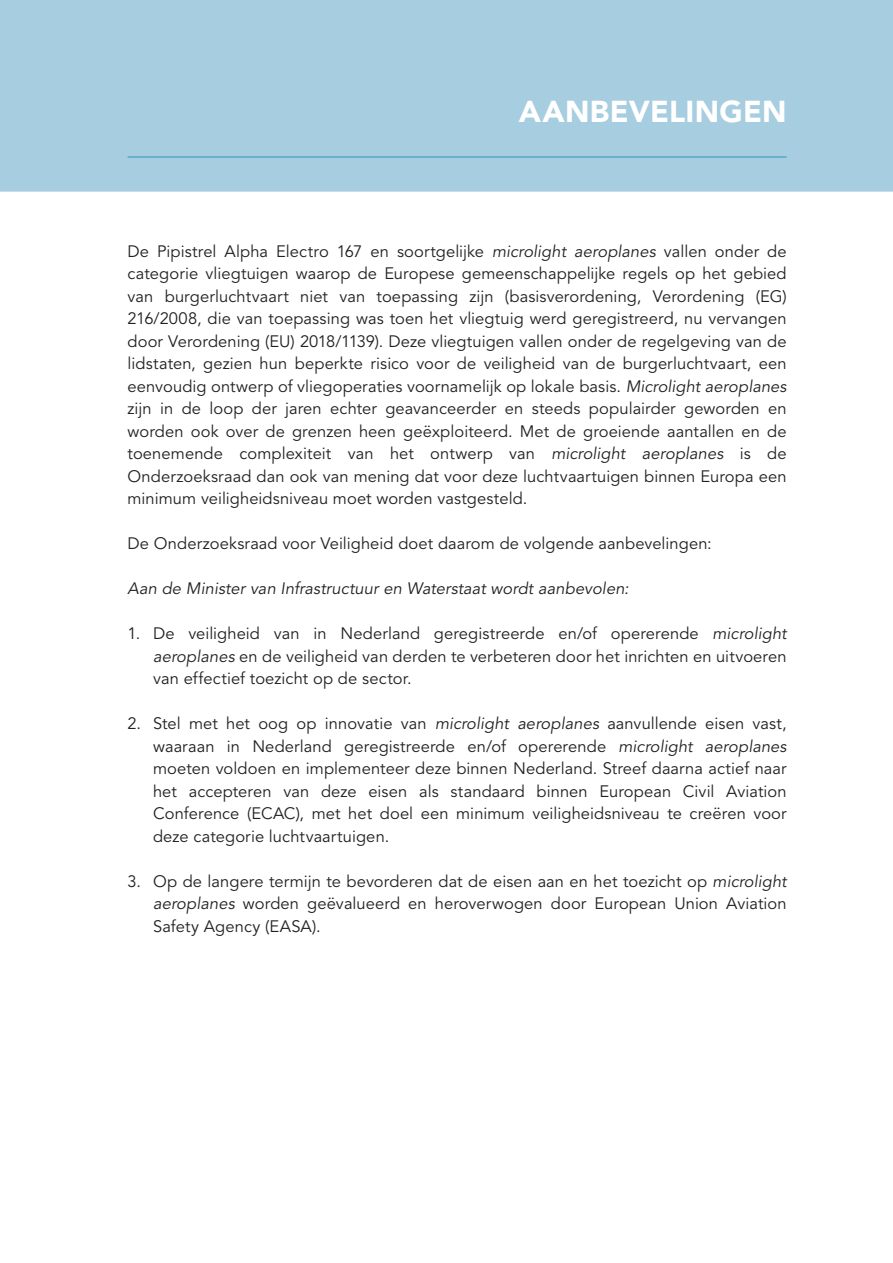
<style>
.page{position:relative;width:893px;height:1263px;background:#fff}
.page>*{position:absolute;margin:0;border:0;box-sizing:border-box;transform-origin:0 0}
.t1{font:900 30px "Avenir LT Std";letter-spacing:.01em;color:#fff}
.t2{font:16.5px/22.5px "Avenir LT Std";letter-spacing:.005em;color:#231f20;text-align:justify}
.t3{font:italic 16.5px "Avenir LT Std";letter-spacing:.005em;color:#231f20}
.s1{font-style:italic}
</style>
<div class="page">
<div style="left:0;top:0;width:893px;height:192px;background:#a7cde0"></div>
<hr style="left:128px;top:157px;width:659px;height:1px;background:#2f97b9">
<h1 class="t1" style="left:519px;top:93px;width:269px">AANBEVELINGEN</h1>
<p class="t2" style="left:128px;top:240px;width:661px">De Pipistrel Alpha Electro 167 en soortgelijke <span class="s1">microlight aeroplanes</span> vallen onder de categorie vliegtuigen waarop de Europese gemeenschappelijke regels op het gebied van burgerluchtvaart niet van toepassing zijn (basisverordening, Verordening (EG)<br>216/2008, die van toepassing was toen het vliegtuig werd geregistreerd, nu vervangen door Verordening (EU) 2018/1139). Deze vliegtuigen vallen onder de regelgeving van de lidstaten, gezien hun beperkte risico voor de veiligheid van de burgerluchtvaart, een eenvoudig ontwerp of vliegoperaties voornamelijk op lokale basis. <span class="s1">Microlight aeroplanes </span>zijn in de loop der jaren echter geavanceerder en steeds populairder geworden en worden ook over de grenzen heen geëxploiteerd. Met de groeiende aantallen en de toenemende complexiteit van het ontwerp van <span class="s1">microlight aeroplanes</span> is de Onderzoeksraad dan ook van mening dat voor deze luchtvaartuigen binnen Europa een minimum veiligheidsniveau moet worden vastgesteld.</p>
<p class="t2" style="left:128px;top:533px;width:586px">De Onderzoeksraad voor Veiligheid doet daarom de volgende aanbevelingen:</p>
<p class="t3" style="left:128px;top:579px;width:502px">Aan de Minister van Infrastructuur en Waterstaat wordt aanbevolen:</p>
<p class="t2" style="left:153px;top:623px;width:635px;text-indent:-26px">1. De veiligheid van in Nederland geregistreerde en/of opererende <span class="s1">microlight aeroplanes</span> en de veiligheid van derden te verbeteren door het inrichten en uitvoeren van effectief toezicht op de sector.</p>
<p class="t2" style="left:153px;top:713px;width:635px;text-indent:-26px">2. Stel met het oog op innovatie van <span class="s1">microlight aeroplanes</span> aanvullende eisen vast, waaraan in Nederland geregistreerde en/of opererende <span class="s1">microlight aeroplanes </span>moeten voldoen en implementeer deze binnen Nederland. Streef daarna actief naar het accepteren van deze eisen als standaard binnen European Civil Aviation Conference (ECAC), met het doel een minimum veiligheidsniveau te creëren voor deze categorie luchtvaartuigen.</p>
<p class="t2" style="left:153px;top:870px;width:635px;text-indent:-26px">3. Op de langere termijn te bevorderen dat de eisen aan en het toezicht op <span class="s1">microlight aeroplanes</span> worden geëvalueerd en heroverwogen door European Union Aviation Safety Agency (EASA).</p>
</div>
